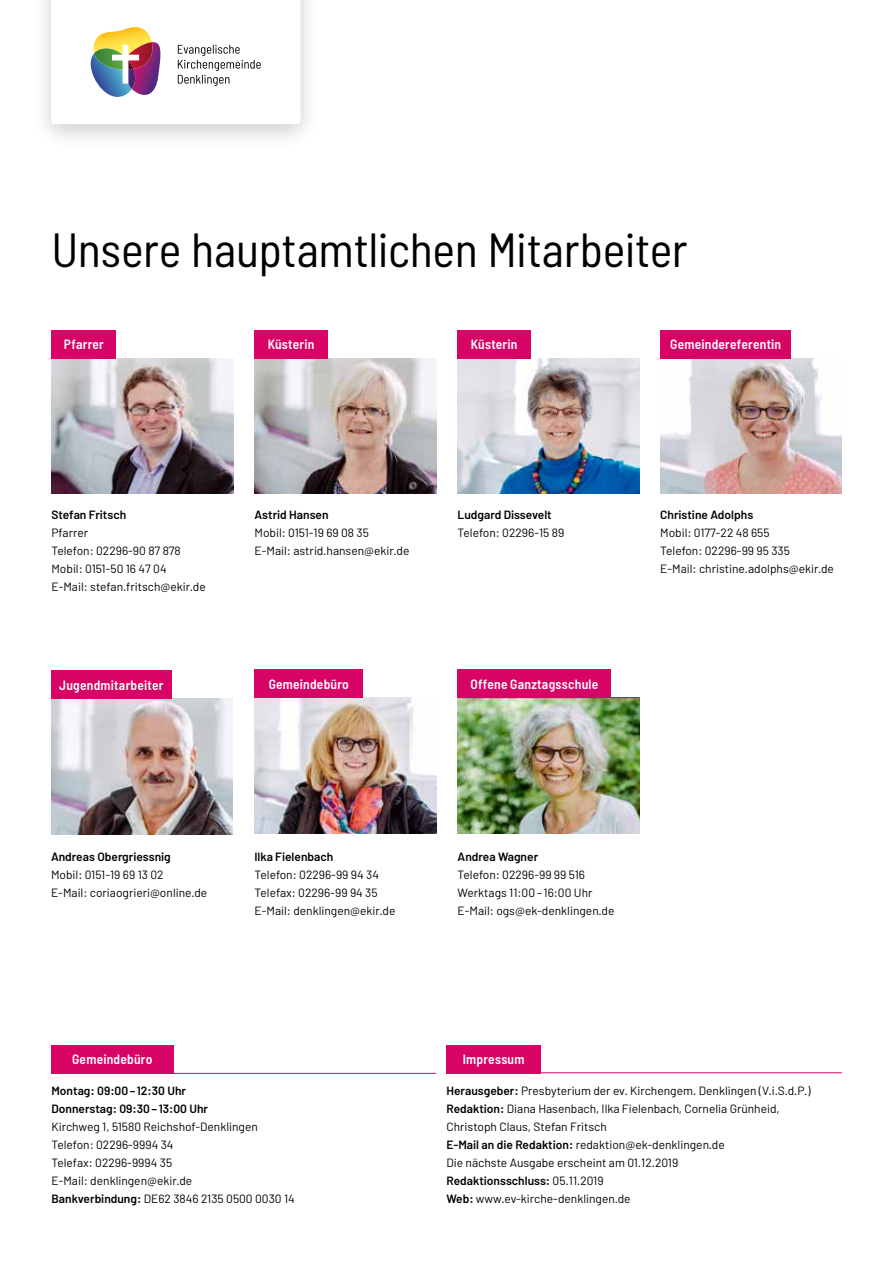
<style>
.page{position:relative;width:893px;height:1263px;background:#fff}
.page>*{position:absolute;margin:0;border:0;box-sizing:border-box;transform-origin:0 0}
.t1{font:semi-condensed 48px "Barlow";letter-spacing:-.005em;color:#000}
.t2{font:600 semi-condensed 13.5px "Barlow";letter-spacing:.015em;color:#fff}
.t3{font:12px/18px "Barlow";color:#000}
.t4{font:600 12px/18px "Barlow";color:#000}
.s1{font-weight:600}
</style>
<div class="page">
<div style="left:51px;top:1045px;width:123px;height:28px;background:#d70365"></div>
<div style="left:446px;top:1045px;width:95px;height:29px;background:#d70365"></div>
<hr style="left:51px;top:1073px;width:385px;height:1px;background:#d70365">
<hr style="left:446px;top:1072px;width:396px;height:1px;background:#d70365">
<div style="left:31px;top:0;width:289px;height:151px;background:#000;opacity:.2"></div>
<svg style="left:51px;top:0;width:249px;height:124px"></svg>
<img style="left:458px;top:358px;width:181px;height:136px">
<img style="left:51px;top:358px;width:182px;height:136px">
<img style="left:254px;top:358px;width:182px;height:136px">
<img style="left:51px;top:699px;width:182px;height:136px">
<img style="left:660px;top:358px;width:182px;height:136px">
<div style="left:458px;top:330px;width:73px;height:28px;background:#d70365"></div>
<div style="left:51px;top:330px;width:65px;height:28px;background:#d70365"></div>
<div style="left:254px;top:330px;width:74px;height:28px;background:#d70365"></div>
<div style="left:51px;top:671px;width:121px;height:28px;background:#d70365"></div>
<div style="left:660px;top:330px;width:131px;height:28px;background:#d70365"></div>
<img style="left:458px;top:698px;width:181px;height:136px">
<div style="left:458px;top:670px;width:153px;height:27px;background:#d70365"></div>
<hr style="left:458px;top:697px;width:181px;height:1px;background:#d70365">
<img style="left:254px;top:698px;width:182px;height:136px">
<div style="left:254px;top:670px;width:109px;height:28px;background:#d70365"></div>
<h1 class="t1" style="left:51px;top:220px;width:638px">Unsere hauptamtlichen Mitarbeiter</h1>
<p class="t2" style="left:64px;top:336px;width:42px">Pfarrer</p>
<p class="t2" style="left:268px;top:336px;width:48px">Küsterin</p>
<p class="t2" style="left:471px;top:336px;width:48px">Küsterin</p>
<p class="t2" style="left:670px;top:336px;width:112px">Gemeindereferentin</p>
<p class="t4" style="left:51px;top:506px;width:76px">Stefan Fritsch</p>
<p class="t3" style="left:51px;top:523px;width:156px">Pfarrer<br>Telefon: 02296-90 87 878<br>Mobil: 0151-50 16 47 04<br>E-Mail: stefan.fritsch@ekir.de</p>
<p class="t2" style="left:59px;top:676px;width:106px">Jugendmitarbeiter</p>
<p class="t4" style="left:254px;top:506px;width:76px">Astrid Hansen</p>
<p class="t3" style="left:254px;top:523px;width:156px">Mobil: 0151-19 69 08 35<br>E-Mail: astrid.hansen@ekir.de</p>
<p class="t2" style="left:269px;top:675px;width:82px">Gemeindebüro</p>
<p class="t4" style="left:458px;top:506px;width:96px">Ludgard Dissevelt</p>
<p class="t3" style="left:458px;top:523px;width:108px">Telefon: 02296-15 89</p>
<p class="t2" style="left:470px;top:675px;width:129px">Offene Ganztagsschule</p>
<p class="t4" style="left:660px;top:506px;width:95px">Christine Adolphs</p>
<p class="t3" style="left:660px;top:523px;width:175px">Mobil: 0177-22 48 655<br>Telefon: 02296-99 95 335<br>E-Mail: christine.adolphs@ekir.de</p>
<p class="t4" style="left:51px;top:848px;width:121px">Andreas Obergriessnig</p>
<p class="t3" style="left:51px;top:865px;width:158px">Mobil: 0151-19 69 13 02<br>E-Mail: coriaogrieri@online.de</p>
<p class="t4" style="left:254px;top:848px;width:80px">Ilka Fielenbach</p>
<p class="t3" style="left:254px;top:865px;width:142px">Telefon: 02296-99 94 34<br>Telefax: 02296-99 94 35<br>E-Mail: denklingen@ekir.de</p>
<p class="t4" style="left:458px;top:848px;width:82px">Andrea Wagner</p>
<p class="t3" style="left:458px;top:865px;width:158px">Telefon: 02296-99 99 516<br>Werktags 11:00– 16:00 Uhr<br>E-Mail: ogs@ek-denklingen.de</p>
<p class="t2" style="left:72px;top:1051px;width:82px">Gemeindebüro</p>
<p class="t2" style="left:463px;top:1051px;width:63px">Impressum</p>
<p class="t4" style="left:51px;top:1082px;width:158px">Montag: 09:00– 12:30 Uhr<br>Donnerstag: 09:30– 13:00 Uhr</p>
<p class="t3" style="left:51px;top:1117px;width:245px">Kirchweg 1, 51580 Reichshof-Denklingen<br>Telefon: 02296-9994 34<br>Telefax: 02296-9994 35<br>E-Mail: denklingen@ekir.de<br><span class="s1">Bankverbindung:</span> DE62 3846 2135 0500 0030 14</p>
<p class="t3" style="left:446px;top:1081px;width:366px"><span class="s1">Herausgeber:</span> Presbyterium der ev. Kirchengem. Denklingen (V.i.S.d.P.)<br><span class="s1">Redaktion:</span> Diana Hasenbach, Ilka Fielenbach, Cornelia Grünheid, Christoph Claus, Stefan Fritsch<br><span class="s1">E-Mail an die Redaktion:</span> redaktion@ek-denklingen.de<br>Die nächste Ausgabe erscheint am 01.12.2019<br><span class="s1">Redaktionsschluss:</span> 05.11.2019<br><span class="s1">Web:</span> www.ev-kirche-denklingen.de</p>
</div>
